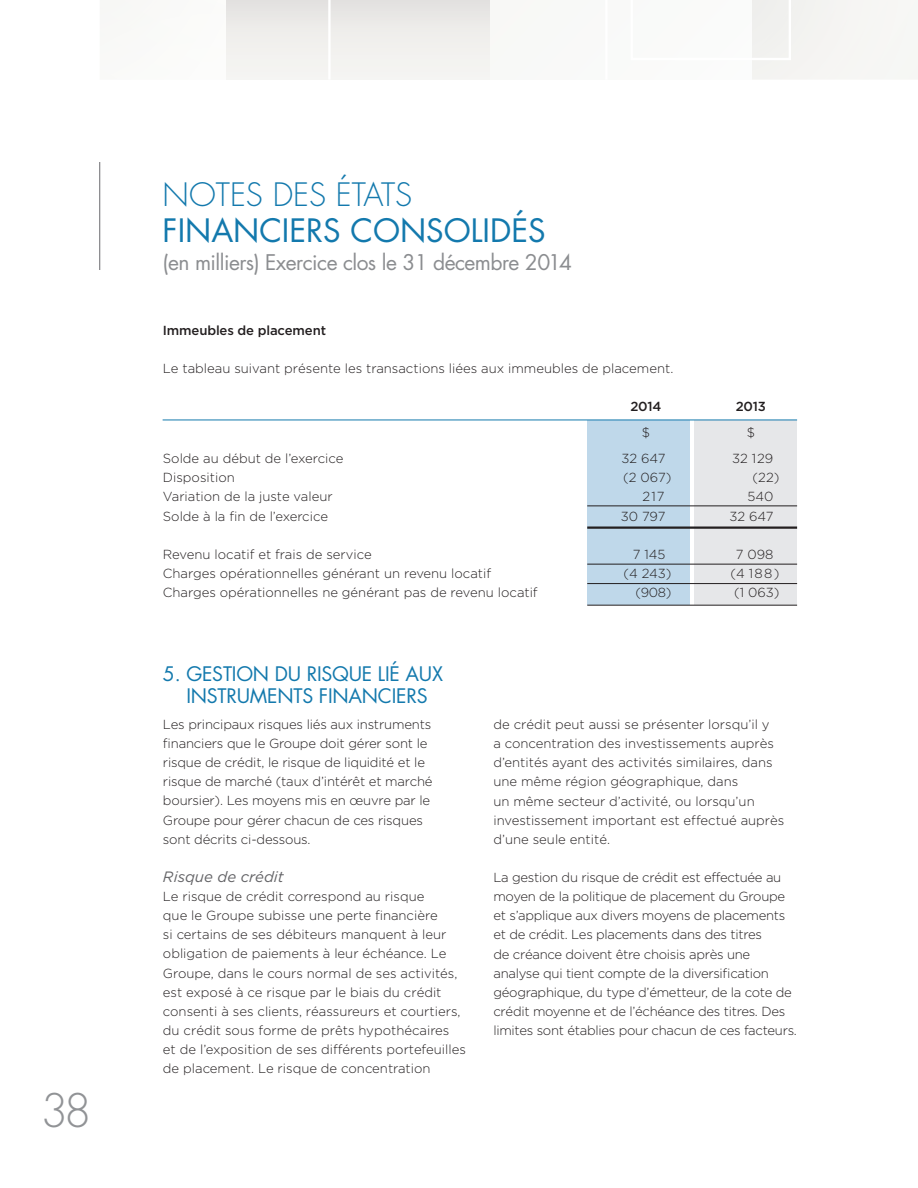
<style>
.page{position:relative;width:918px;height:1188px;background:#fff}
.page>*{position:absolute;margin:0;border:0;box-sizing:border-box;transform-origin:0 0}
.t1{font:300 45px "Futura";color:#919396}
.t2{font:31.35px/36.3px "Futura";color:#1379ad}
.t3{font:21px "Futura";letter-spacing:-.025em;color:#8b8d90}
.t4{font:19.5px/22.5px "Futura";letter-spacing:-.01em;color:#1379ad;text-align:center}
.t5{font:italic 15px "Gotham";color:#636366}
.t6{font:300 13.2px/19px "Gotham";color:#231f20}
.t7{font:300 13.2px/19px "Gotham";letter-spacing:-.02em;color:#231f20}
.t8{font:500 13.2px "Gotham";letter-spacing:-.01em;color:#231f20}
.s1{font-weight:300}
</style>
<div class="page">
<hr style="left:99px;top:162px;width:1px;height:108px;background:#6b6b6e">
<svg style="left:226px;top:0;width:692px;height:80px"></svg>
<div style="left:694px;top:420px;width:103px;height:185px;background:#e6e7e9"></div>
<div style="left:587px;top:420px;width:103px;height:185px;background:#bfd8ea"></div>
<hr style="left:163px;top:420px;width:634px;height:1px;background:#1379ad">
<hr style="left:587px;top:506px;width:210px;height:1px;background:#231f20">
<hr style="left:587px;top:564px;width:210px;height:1px;background:#231f20">
<hr style="left:587px;top:583px;width:210px;height:1px;background:#231f20">
<hr style="left:587px;top:605px;width:210px;height:1px;background:#231f20">
<hr style="left:587px;top:526px;width:210px;height:3px;background:#231f20">
<p class="t1" style="left:40px;top:1082px;width:53px">38</p>
<p class="t2" style="left:163px;top:175px;width:385px"><span class="s1">NOTES DES ÉTATS<br></span>FINANCIERS CONSOLIDÉS</p>
<p class="t3" style="left:163px;top:248px;width:411px">(en milliers) Exercice clos le 31 décembre 2014</p>
<p class="t8" style="left:163px;top:323px;width:165px">Immeubles de placement</p>
<p class="t6" style="left:163px;top:359px;width:512px">Le tableau suivant présente les transactions liées aux immeubles de placement.</p>
<p class="t8" style="left:630px;top:399px;width:33px">2014</p>
<p class="t8" style="left:736px;top:399px;width:32px">2013</p>
<p class="t6" style="left:642px;top:423px;width:10px">$</p>
<p class="t6" style="left:747px;top:423px;width:10px">$</p>
<p class="t6" style="left:163px;top:449px;width:182px">Solde au début de l’exercice</p>
<p class="t6" style="left:621px;top:449px;width:46px">32 647</p>
<p class="t6" style="left:732px;top:449px;width:43px">32 129</p>
<p class="t6" style="left:163px;top:468px;width:73px">Disposition</p>
<p class="t6" style="left:623px;top:468px;width:50px">(2 067)</p>
<p class="t6" style="left:753px;top:468px;width:28px">(22)</p>
<p class="t6" style="left:163px;top:487px;width:171px">Variation de la juste valeur</p>
<p class="t6" style="left:643px;top:487px;width:23px">217</p>
<p class="t6" style="left:747px;top:487px;width:27px">540</p>
<p class="t6" style="left:163px;top:506px;width:167px">Solde à la fin de l’exercice</p>
<p class="t6" style="left:621px;top:506px;width:46px">30 797</p>
<p class="t6" style="left:729px;top:506px;width:46px">32 647</p>
<p class="t6" style="left:163px;top:544px;width:210px">Revenu locatif et frais de service</p>
<p class="t6" style="left:633px;top:544px;width:34px">7 145</p>
<p class="t6" style="left:736px;top:544px;width:39px">7 098</p>
<p class="t6" style="left:163px;top:564px;width:330px">Charges opérationnelles générant un revenu locatif</p>
<p class="t6" style="left:623px;top:564px;width:50px">(4 243)</p>
<p class="t6" style="left:731px;top:564px;width:50px">(4 188)</p>
<p class="t6" style="left:163px;top:583px;width:376px">Charges opérationnelles ne générant pas de revenu locatif</p>
<p class="t6" style="left:635px;top:583px;width:37px">(908)</p>
<p class="t6" style="left:734px;top:583px;width:47px">(1 063)</p>
<p class="t4" style="left:163px;top:662px;width:282px">5. GESTION DU RISQUE LIÉ AUX<br>INSTRUMENTS FINANCIERS</p>
<p class="t6" style="left:163px;top:715px;width:271px">Les principaux risques liés aux instruments financiers que le Groupe doit gérer sont le risque de crédit, le risque de liquidité et le risque de marché (taux d’intérêt et marché boursier). Les moyens mis en œuvre par le Groupe pour gérer chacun de ces risques sont décrits ci-dessous.</p>
<p class="t5" style="left:163px;top:868px;width:122px">Risque de crédit</p>
<p class="t6" style="left:163px;top:887px;width:305px">Le risque de crédit correspond au risque<br>que le Groupe subisse une perte financière<br>si certains de ses débiteurs manquent à leur obligation de paiements à leur échéance. Le Groupe, dans le cours normal de ses activités, est exposé à ce risque par le biais du crédit consenti à ses clients, réassureurs et courtiers, du crédit sous forme de prêts hypothécaires<br>et de l’exposition de ses différents portefeuilles de placement. Le risque de concentration</p>
<p class="t6" style="left:493px;top:715px;width:292px">de crédit peut aussi se présenter lorsqu’il y<br>a concentration des investissements auprès d’entités ayant des activités similaires, dans une même région géographique, dans<br>un même secteur d’activité, ou lorsqu’un investissement important est effectué auprès d’une seule entité.</p>
<p class="t7" style="left:493px;top:868px;width:305px">La gestion du risque de crédit est effectuée au moyen de la politique de placement du Groupe et s’applique aux divers moyens de placements et de crédit. Les placements dans des titres<br>de créance doivent être choisis après une analyse qui tient compte de la diversification géographique, du type d’émetteur, de la cote de crédit moyenne et de l’échéance des titres. Des limites sont établies pour chacun de ces facteurs.</p>
</div>
